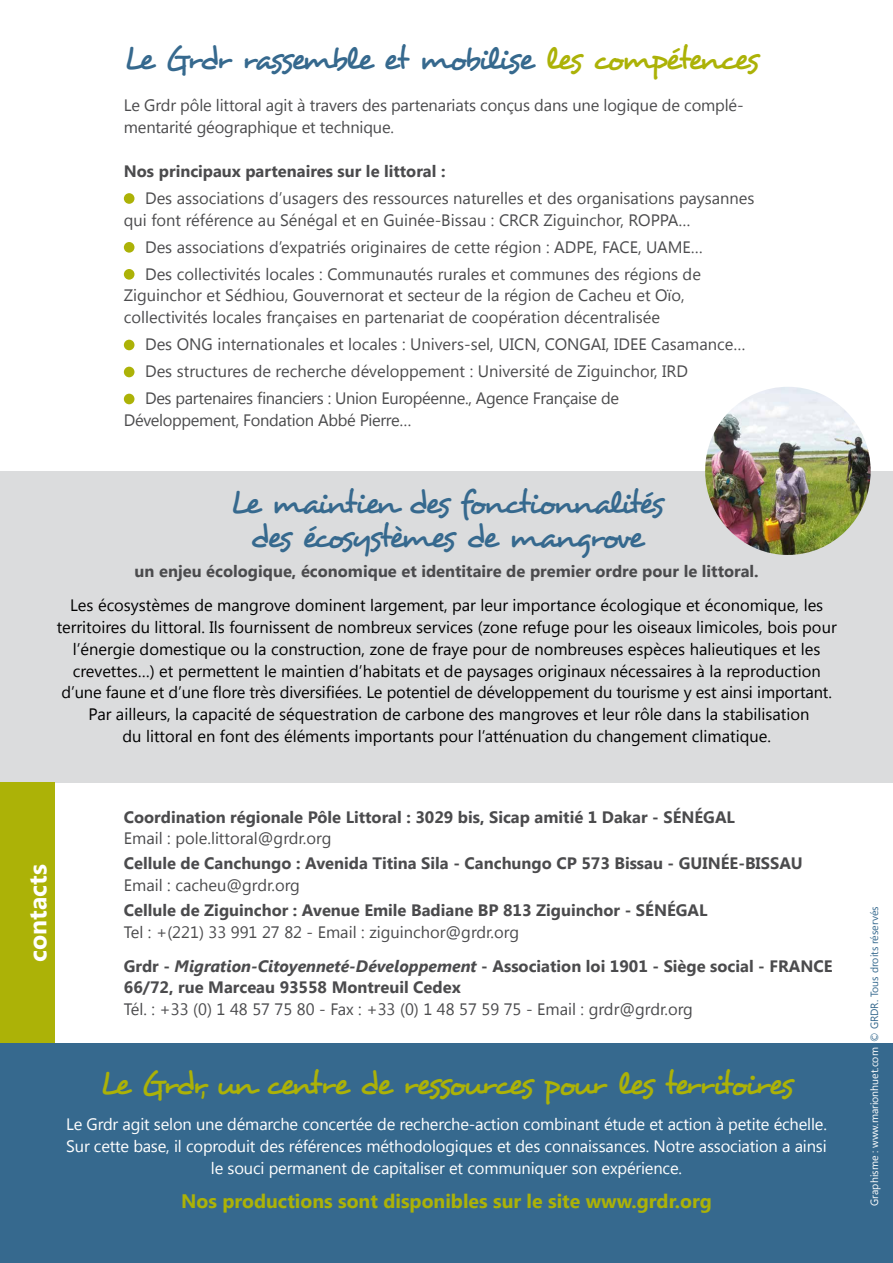
<style>
.page{position:relative;width:893px;height:1263px;background:#fff}
.page>*{position:absolute;margin:0;border:0;box-sizing:border-box;transform-origin:0 0}
.t1{font:33px/33.6px "Desyrel";letter-spacing:-.08em;color:#36698e;text-align:center}
.t2{font:33px "Desyrel";letter-spacing:-.095em;color:#acb207}
.t3{font:700 24.75px "Segoe UI";color:#fff}
.t4{font:700 19.5px "Segoe UI";color:#acb207}
.t5{font:16.5px/21.9px "Segoe UI";color:#4b4b4d}
.t6{font:16.5px/21.9px "Segoe UI";color:#000;text-align:center}
.t7{font:700 16.5px "Segoe UI";color:#4b4b4d}
.t8{font:16.5px/21.9px "Segoe UI";letter-spacing:-.01em;color:#fff;text-align:center}
.t9{font:16.5px "Segoe UI";letter-spacing:-.02em;color:#4b4b4d}
.t10{font:10.5px "Segoe UI";color:#fff}
.s1{color:#acb207}
.s2{font-weight:700}
.s3{font-weight:700;font-style:italic}
.s4{color:#36698e}
</style>
<div class="page">
<div style="left:0;top:471px;width:893px;height:312px;background:#dbdcdd"></div>
<div style="left:0;top:783px;width:54px;height:260px;background:#acb207"></div>
<div style="left:124px;top:193px;width:10px;height:11px;background:#acb207;border-radius:50%"></div>
<div style="left:124px;top:242px;width:10px;height:11px;background:#acb207;border-radius:50%"></div>
<div style="left:124px;top:269px;width:10px;height:11px;background:#acb207;border-radius:50%"></div>
<div style="left:124px;top:340px;width:10px;height:10px;background:#acb207;border-radius:50%"></div>
<div style="left:124px;top:367px;width:10px;height:10px;background:#acb207;border-radius:50%"></div>
<div style="left:124px;top:394px;width:10px;height:10px;background:#acb207;border-radius:50%"></div>
<div style="left:0;top:1043px;width:893px;height:220px;background:#36698e"></div>
<img style="left:705px;top:387px;width:166px;height:168px">
<h1 class="t1" style="left:124px;top:42px;width:636px">Le Grdr rassemble et mobilise <span class="s1">les compétences</span></h1>
<p class="t5" style="left:124px;top:94px;width:621px">Le Grdr pôle littoral agit à travers des partenariats conçus dans une logique de complé&shy;mentarité géographique et technique.</p>
<p class="t7" style="left:124px;top:159px;width:323px">Nos principaux partenaires sur le littoral :</p>
<p class="t5" style="left:124px;top:186px;width:632px;text-indent:21px">Des associations d’usagers des ressources naturelles et des organisations paysannes qui font référence au Sénégal et en Guinée-Bissau : CRCR Ziguinchor, ROPPA…</p>
<p class="t5" style="left:145px;top:233px;width:559px;line-height:27px">Des associations d’expatriés originaires de cette région : ADPE, FACE, UAME…<br>Des collectivités locales : Communautés rurales et communes des régions de</p>
<p class="t5" style="left:124px;top:284px;width:562px">Ziguinchor et Sédhiou, Gouvernorat et secteur de la région de Cacheu et Oïo, collectivités locales françaises en partenariat de coopération décentralisée</p>
<p class="t5" style="left:145px;top:330px;width:602px;line-height:27px">Des ONG internationales et locales : Univers-sel, UICN, CONGAI, IDEE Casamance…<br>Des structures de recherche développement : Université de Ziguinchor, IRD<br>Des partenaires financiers : Union Européenne., Agence Française de</p>
<p class="t9" style="left:124px;top:409px;width:289px">Développement, Fondation Abbé Pierre…</p>
<h1 class="t1" style="left:230px;top:487px;width:435px">Le maintien des fonctionnalités des écosystèmes de mangrove</h1>
<p class="t7" style="left:135px;top:560px;width:626px">un enjeu écologique, économique et identitaire de premier ordre pour le littoral.</p>
<p class="t6" style="left:57px;top:593px;width:781px">Les écosystèmes de mangrove dominent largement, par leur importance écologique et économique, les territoires du littoral. Ils fournissent de nombreux services (zone refuge pour les oiseaux limicoles, bois pour l’énergie domestique ou la construction, zone de fraye pour de nombreuses espèces halieutiques et les crevettes…) et permettent le maintien d’habitats et de paysages originaux nécessaires à la reproduction d’une faune et d’une flore très diversifiées. Le potentiel de développement du tourisme y est ainsi important.<br>Par ailleurs, la capacité de séquestration de carbone des mangroves et leur rôle dans la stabilisation<br>du littoral en font des éléments importants pour l’atténuation du changement climatique.</p>
<h2 class="t3" style="left:20px;top:962px;width:99px;rotate:-90deg">contacts</h2>
<p class="t7" style="left:124px;top:805px;width:609px">Coordination régionale Pôle Littoral : 3029 bis, Sicap amitié 1 Dakar - Sénégal</p>
<p class="t5" style="left:124px;top:827px;width:209px">Email : pole.littoral@grdr.org</p>
<p class="t7" style="left:124px;top:852px;width:680px">Cellule de Canchungo : Avenida Titina Sila - Canchungo CP 573 Bissau - Guinée-Bissau</p>
<p class="t5" style="left:124px;top:874px;width:178px">Email : cacheu@grdr.org</p>
<p class="t7" style="left:124px;top:898px;width:585px">Cellule de Ziguinchor : Avenue Emile Badiane BP 813 Ziguinchor - SÉNÉGAL</p>
<p class="t5" style="left:124px;top:914px;width:710px;line-height:33.9px">Tel : +(221) 33 991 27 82 - Email : ziguinchor@grdr.org<br><span class="s2">Grdr -</span> <span class="s3">Migration-Citoyenneté-Développement</span> <span class="s2">- Association loi 1901 - Siège social - France</span></p>
<p class="t7" style="left:124px;top:976px;width:338px">66/72, rue Marceau 93558 Montreuil Cedex</p>
<p class="t5" style="left:124px;top:998px;width:571px">Tél. : +33 (0) 1 48 57 75 80 - Fax : +33 (0) 1 48 57 59 75 - Email : grdr@grdr.org</p>
<h1 class="t2" style="left:100px;top:1063px;width:695px">Le Grdr, un centre de ressources pour les territoires</h1>
<p class="t8" style="left:66px;top:1112px;width:762px">Le Grdr agit selon une démarche concertée de recherche-action combinant étude et action à petite échelle.<br>Sur cette base, il coproduit des références méthodologiques et des connaissances. Notre association a ainsi le souci permanent de capitaliser et communiquer son expérience.</p>
<p class="t4" style="left:181px;top:1187px;width:532px">N os productions sont disponibles sur le site www.grdr.org</p>
<p class="t10" style="left:867px;top:1206px;width:301px;rotate:-90deg">Graphisme : www.marionhuet.com <span class="s4">© GRDR. Tous droits réservés</span></p>
</div>
